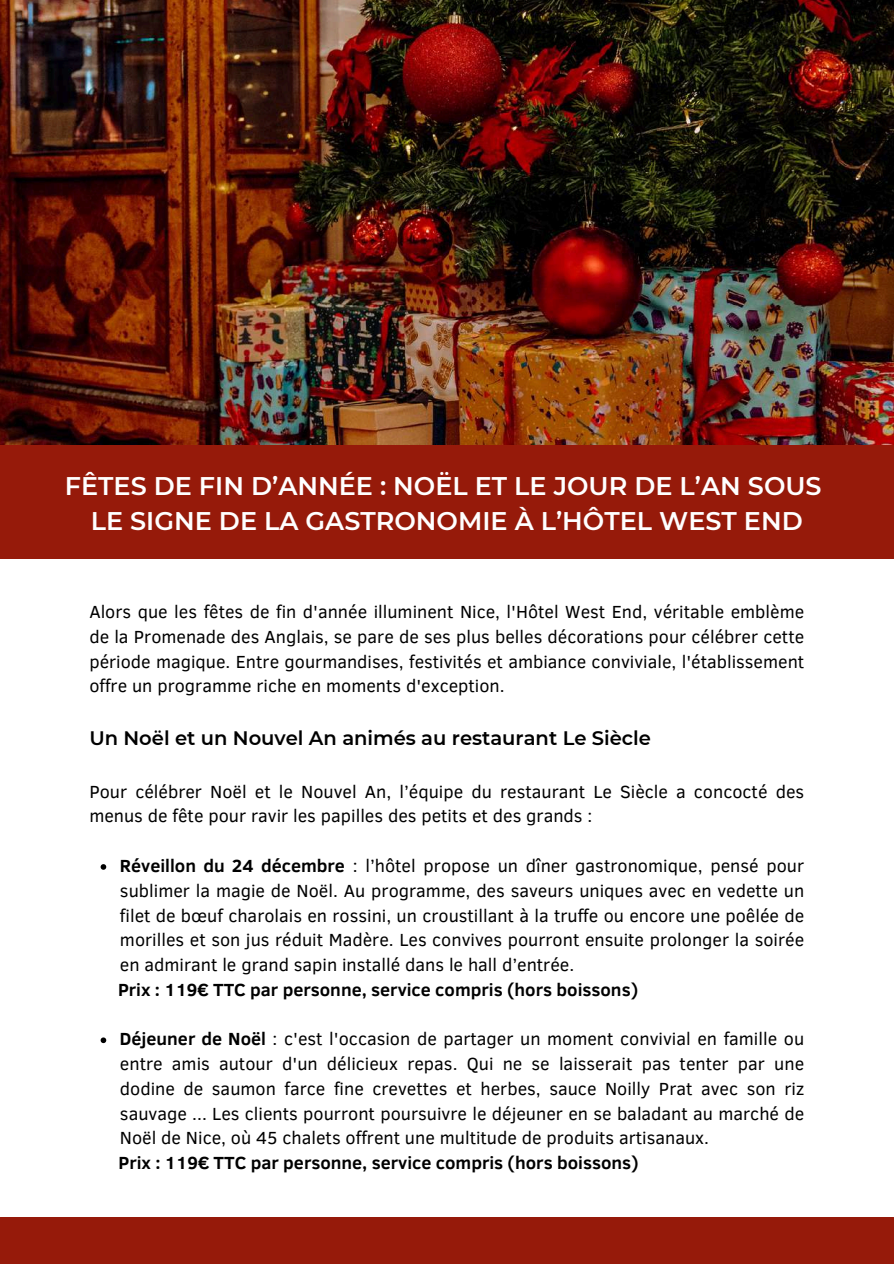
<style>
.page{position:relative;width:894px;height:1264px;background:#fff}
.page>*{position:absolute;margin:0;border:0;box-sizing:border-box;transform-origin:0 0}
.t1{font:600 25.5px/34.8px "Montserrat";color:#fff;text-align:center}
.t2{font:600 19.5px "Montserrat";color:#000}
.t3{font:18px/24.8px "Clear Sans";color:#000;text-align:justify}
.t4{font:700 18px "Clear Sans";color:#000}
.s1{font-weight:700}
</style>
<div class="page">
<div style="left:0;top:444px;width:893px;height:115px;background:#961a0a"></div>
<img style="left:0;top:0;width:893px;height:444px">
<svg style="left:101px;top:864px;width:5px;height:5px"></svg>
<svg style="left:101px;top:1037px;width:5px;height:6px"></svg>
<div style="left:0;top:1216px;width:893px;height:47px;background:#961a0a"></div>
<h1 class="t1" style="left:65px;top:468px;width:758px">FÊTES DE FIN D’ANNÉE : NOËL ET LE JOUR DE L’AN SOUS<br>LE SIGNE DE LA GASTRONOMIE À L’HÔTEL WEST END</h1>
<p class="t3" style="left:89px;top:598px;width:716px">Alors que les fêtes de fin d'année illuminent Nice, l'Hôtel West End, véritable emblème de la Promenade des Anglais, se pare de ses plus belles décorations pour célébrer cette période magique. Entre gourmandises, festivités et ambiance conviviale, l'établissement offre un programme riche en moments d'exception.</p>
<p class="t2" style="left:89px;top:726px;width:563px">Un Noël et un Nouvel An animés au restaurant Le Siècle</p>
<p class="t3" style="left:89px;top:778px;width:716px">Pour célébrer Noël et le Nouvel An, l’équipe du restaurant Le Siècle a concocté des menus de fête pour ravir les papilles des petits et des grands :</p>
<p class="t3" style="left:120px;top:852px;width:685px"><span class="s1">Réveillon du 24 décembre</span> : l’hôtel propose un dîner gastronomique, pensé pour sublimer la magie de Noël. Au programme, des saveurs uniques avec en vedette un filet de bœuf charolais en rossini, un croustillant à la truffe ou encore une poêlée de morilles et son jus réduit Madère. Les convives pourront ensuite prolonger la soirée en admirant le grand sapin installé dans le hall d’entrée.</p>
<p class="t4" style="left:118px;top:976px;width:521px">Prix : 119€ TTC par personne, service compris (hors boissons)</p>
<p class="t3" style="left:120px;top:1025px;width:685px"><span class="s1">Déjeuner de Noël</span> : c'est l'occasion de partager un moment convivial en famille ou entre amis autour d'un délicieux repas. Qui ne se laisserait pas tenter par une dodine de saumon farce fine crevettes et herbes, sauce Noilly Prat avec son riz sauvage ... Les clients pourront poursuivre le déjeuner en se baladant au marché de Noël de Nice, où 45 chalets offrent une multitude de produits artisanaux.</p>
<p class="t4" style="left:118px;top:1149px;width:521px">Prix : 119€ TTC par personne, service compris (hors boissons)</p>
</div>
